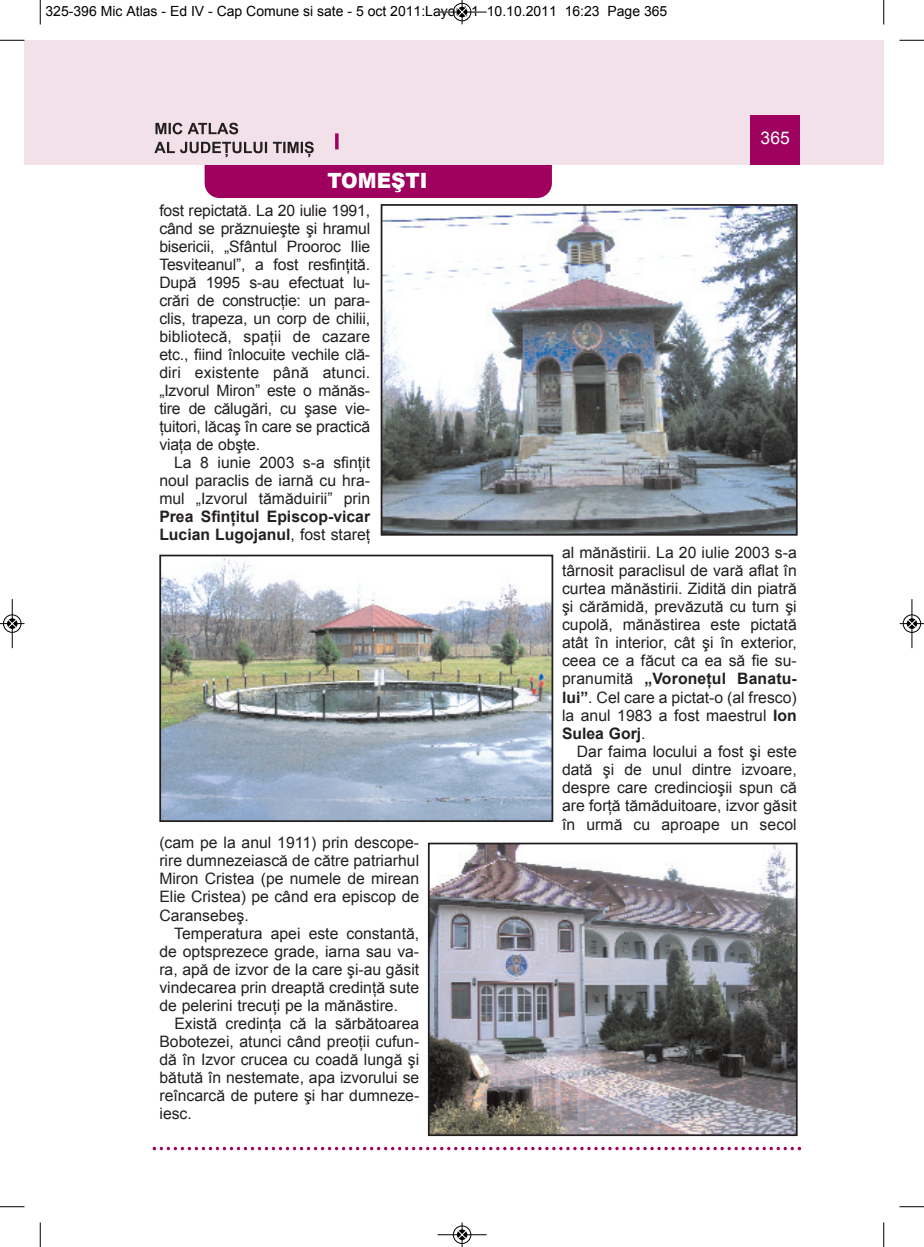
<style>
.page{position:relative;width:924px;height:1247px;background:#fff}
.page>*{position:absolute;margin:0;border:0;box-sizing:border-box;transform-origin:0 0}
.t1{font:900 21px "Arial";color:#fff;scale:.95 1}
.t2{font:17.5px "Arial";color:#fff}
.t3{font:15.75px/18px "Arial";color:#231f20;text-align:justify}
.t4{font:700 15.75px/18px "Arial";color:#231f20}
.t5{font:14px "Arial";color:#000}
.s1{font-weight:400}
.s2{font-weight:700}
</style>
<div class="page">
<div style="left:205px;top:135px;width:347px;height:63px;background:#9e015e;border-radius:15px"></div>
<div style="left:40px;top:40px;width:844px;height:124px;background:#f3e1e9"></div>
<div style="left:750px;top:115px;width:50px;height:49px;background:#9e015e"></div>
<svg style="left:335px;top:133px;width:4px;height:16px"></svg>
<div style="left:24px;top:40px;width:16px;height:124px;background:#f3e1e9"></div>
<svg style="left:155px;top:123px;width:83px;height:11px"></svg>
<svg style="left:154px;top:142px;width:160px;height:15px"></svg>
<img style="left:384px;top:207px;width:410px;height:325px">
<div style="left:381px;top:204px;width:416px;height:331px;border:2px solid #231f20"></div>
<img style="left:431px;top:845px;width:363px;height:287px">
<div style="left:428px;top:842px;width:369px;height:293px;border:2px solid #231f20"></div>
<img style="left:162px;top:558px;width:388px;height:261px">
<div style="left:159px;top:554px;width:394px;height:268px;border:2px solid #231f20"></div>
<svg style="left:153px;top:1146px;width:648px;height:4px"></svg>
<svg style="left:40px;top:0;width:1px;height:24px"></svg>
<svg style="left:0;top:40px;width:24px;height:1px"></svg>
<svg style="left:883px;top:0;width:1px;height:24px"></svg>
<svg style="left:899px;top:40px;width:25px;height:1px"></svg>
<svg style="left:40px;top:1222px;width:1px;height:24px"></svg>
<svg style="left:0;top:1206px;width:24px;height:1px"></svg>
<svg style="left:883px;top:1222px;width:1px;height:24px"></svg>
<svg style="left:899px;top:1206px;width:25px;height:1px"></svg>
<hr style="left:438px;top:12px;width:48px;height:1px;background:#000">
<div style="left:453px;top:3px;width:18px;height:18px;border:1px solid #000;border-radius:50%"></div>
<svg style="left:458px;top:0;width:8px;height:24px"></svg>
<hr style="left:438px;top:1234px;width:48px;height:1px;background:#000">
<div style="left:453px;top:1225px;width:18px;height:18px;border:1px solid #000;border-radius:50%"></div>
<svg style="left:458px;top:1222px;width:8px;height:24px"></svg>
<div style="left:3px;top:614px;width:19px;height:19px;border:1px solid #fff;border-radius:50%"></div>
<hr style="left:12px;top:599px;width:1px;height:49px;background:#000">
<div style="left:3px;top:614px;width:18px;height:18px;border:1px solid #000;border-radius:50%"></div>
<svg style="left:0;top:619px;width:24px;height:9px"></svg>
<div style="left:902px;top:614px;width:19px;height:19px;border:1px solid #fff;border-radius:50%"></div>
<hr style="left:911px;top:599px;width:1px;height:49px;background:#000">
<div style="left:903px;top:614px;width:18px;height:18px;border:1px solid #000;border-radius:50%"></div>
<svg style="left:900px;top:619px;width:24px;height:9px"></svg>
<p class="t5" style="left:46px;top:3px;width:623px">325-396 Mic Atlas - Ed IV - Cap Comune si sate - 5 oct 2011:Layout 1 10.10.2011 16:23 Page 365</p>
<h1 class="t1" style="left:327px;top:165px;width:107px">TOMEŞTI</h1>
<p class="t3" style="left:159px;top:201px;width:212px">fost repictată. La 20 iulie 1991, când se prăznuieşte şi hramul bisericii, „Sfântul Prooroc Ilie Tesviteanul”, a fost resfinţită.<br>După 1995 s-au efectuat lu&shy;crări de construcţie: un para&shy;clis, trapeza, un corp de chilii, bibliotecă, spaţii de cazare etc., fiind înlocuite vechile clă&shy;diri existente până atunci. „Izvorul Miron” este o mănăs&shy;tire de călugări, cu şase vie&shy;ţuitori, lăcaş în care se practică viaţa de obşte.</p>
<p class="t3" style="left:159px;top:453px;width:212px;text-indent:15px">La 8 iunie 2003 s-a sfinţit noul paraclis de iarnă cu hra&shy;mul „Izvorul tămăduirii” prin</p>
<p class="t4" style="left:159px;top:507px;width:212px">Prea Sfinţitul Episcop-vicar<br>Lucian Lugojanul<span class="s1">, fost stareţ</span></p>
<p class="t2" style="left:760px;top:128px;width:31px">365</p>
<p class="t3" style="left:159px;top:833px;width:261px">(cam pe la anul 1911) prin descope&shy;rire dumnezeiască de către patriarhul Miron Cristea (pe numele de mirean Elie Cristea) pe când era episcop de Caransebeş.</p>
<p class="t3" style="left:159px;top:924px;width:261px;text-indent:15px">Temperatura apei este constantă, de optsprezece grade, iarna sau va&shy;ra, apă de izvor de la care şi-au găsit vindecarea prin dreaptă credinţă sute de pelerini trecuţi pe la mănăstire.</p>
<p class="t3" style="left:159px;top:1014px;width:261px;text-indent:15px">Există credinţa că la sărbătoarea Bobotezei, atunci când preoţii cufun&shy;dă în Izvor crucea cu coadă lungă şi bătută în nestemate, apa izvorului se reîncarcă de putere şi har dumneze&shy;iesc.</p>
<p class="t3" style="left:562px;top:543px;width:236px">al mănăstirii. La 20 iulie 2003 s-a târnosit paraclisul de vară aflat în curtea mănăstirii. Zidită din piatră şi cărămidă, prevăzută cu turn şi cupolă, mănăstirea este pictată atât în interior, cât şi în exterior, ceea ce a făcut ca ea să fie su&shy;pranumită <span class="s2">„Voroneţul Banatu&shy;lui”</span>. Cel care a pictat-o (al fresco) la anul 1983 a fost maestrul <span class="s2">Ion Sulea Gorj</span>.</p>
<p class="t3" style="left:562px;top:742px;width:236px;text-indent:15px">Dar faima locului a fost şi este dată şi de unul dintre izvoare, despre care credincioşii spun că are forţă tămăduitoare, izvor găsit în urmă cu aproape un secol</p>
</div>
